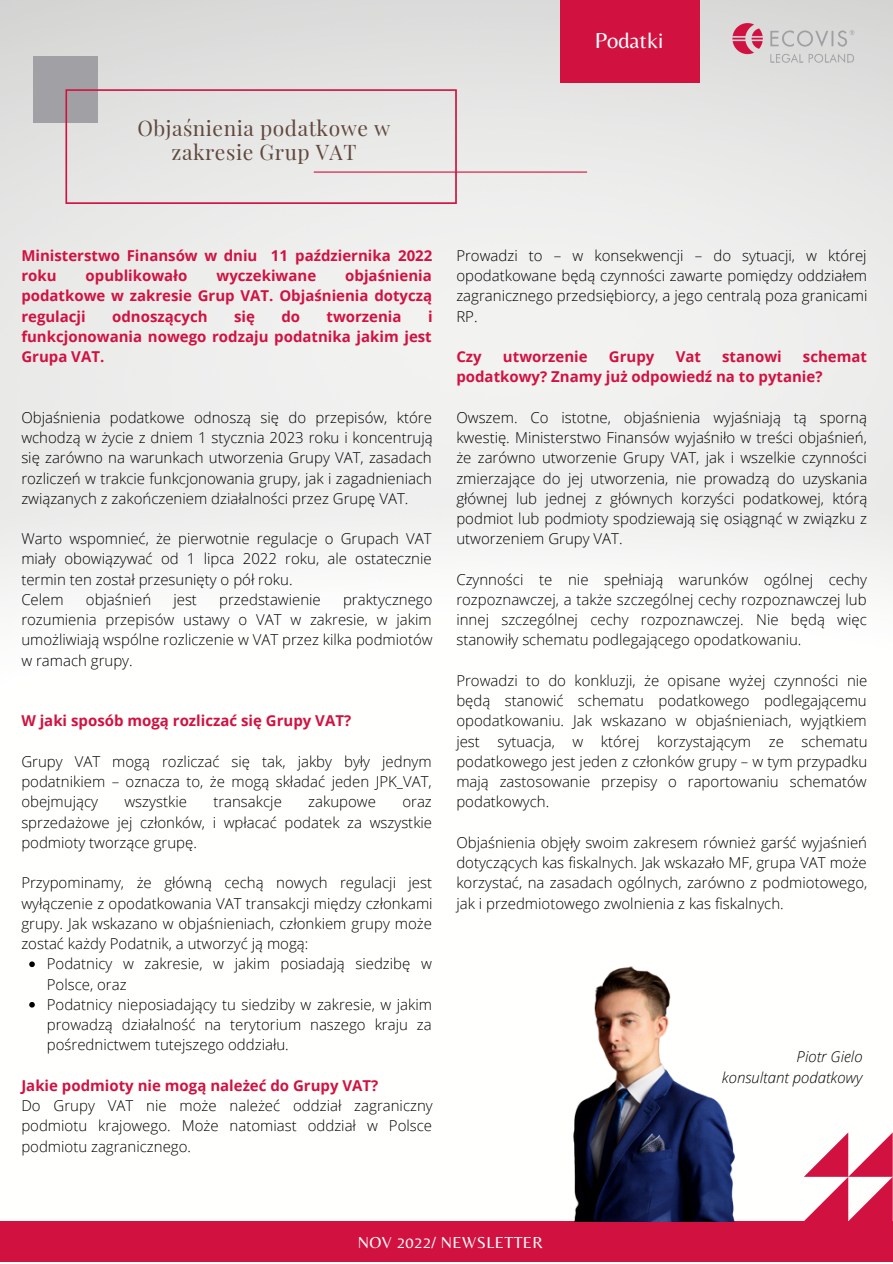
<style>
.page{position:relative;width:893px;height:1264px;background:#fff}
.page>*{position:absolute;margin:0;border:0;box-sizing:border-box;transform-origin:0 0}
.t1{font:22.5px "Belleza";color:#fff}
.t2{font:21px/24.8px "Playfair Display";letter-spacing:.025em;color:#60483c;text-align:center}
.t3{font:16.5px "Belleza";letter-spacing:.025em;color:#fff}
.t4{font:300 15px/20.2px "Open Sans";color:#000;text-align:justify}
.t5{font:700 15px/20.2px "Open Sans";color:#d11241}
.t6{font:italic 300 15px/20.2px "Open Sans";color:#000;text-align:right}
</style>
<div class="page">
<img style="left:0;top:0;width:892px;height:1008px">
<div style="left:33px;top:56px;width:64px;height:67px;background:#a1a1a5"></div>
<div style="left:560px;top:0;width:139px;height:82px;background:#d11241"></div>
<svg style="left:29px;top:961px;width:6px;height:6px"></svg>
<svg style="left:29px;top:1001px;width:6px;height:6px"></svg>
<div style="left:65px;top:89px;width:392px;height:115px;background:#e6e6e6"></div>
<hr style="left:314px;top:171px;width:273px;height:2px;background:#d11241">
<svg style="left:804px;top:1132px;width:88px;height:89px"></svg>
<div style="left:0;top:1221px;width:892px;height:41px;background:#d11241"></div>
<img style="left:724px;top:11px;width:138px;height:58px">
<img style="left:481px;top:951px;width:270px;height:270px">
<h2 class="t2" style="left:137px;top:114px;width:254px">Objaśnienia podatkowe w zakresie Grup VAT</h2>
<h1 class="t1" style="left:594px;top:27px;width:70px">Podatki</h1>
<p class="t5" style="left:21px;top:245px;width:412px">Ministerstwo Finansów w dniu 11 października 2022 roku</p>
<p class="t5" style="left:21px;top:265px;width:412px;text-align:justify;text-indent:324px">objaśnienia podatkowe w zakresie Grup VAT. Objaśnienia dotyczą regulacji</p>
<p class="t5" style="left:86px;top:265px;width:103px">opublikowało</p>
<p class="t5" style="left:216px;top:265px;width:101px">wyczekiwane</p>
<p class="t5" style="left:21px;top:305px;width:412px;text-align:justify;text-indent:406px">i funkcjonowania nowego rodzaju podatnika jakim jest Grupa VAT.</p>
<p class="t5" style="left:112px;top:305px;width:97px">odnoszących</p>
<p class="t5" style="left:234px;top:305px;width:22px">się</p>
<p class="t5" style="left:281px;top:305px;width:20px">do</p>
<p class="t5" style="left:326px;top:305px;width:77px">tworzenia</p>
<p class="t4" style="left:21px;top:407px;width:413px">Objaśnienia podatkowe odnoszą się do przepisów, które wchodzą w życie z dniem 1 stycznia 2023 roku i koncentrują się zarówno na warunkach utworzenia Grupy VAT, zasadach rozliczeń w trakcie funkcjonowania grupy, jak i zagadnieniach związanych z zakończeniem działalności przez Grupę VAT.</p>
<p class="t4" style="left:21px;top:528px;width:412px;text-align:left">Warto wspomnieć, że pierwotnie regulacje o Grupach VAT miały obowiązywać od 1 lipca 2022 roku, ale ostatecznie termin ten został przesunięty o pół roku.<br>Celem</p>
<p class="t4" style="left:86px;top:589px;width:67px">objaśnień</p>
<p class="t4" style="left:173px;top:589px;width:25px">jest</p>
<p class="t4" style="left:219px;top:589px;width:103px">przedstawienie</p>
<p class="t4" style="left:21px;top:589px;width:413px;text-indent:321px">praktycznego rozumienia przepisów ustawy o VAT w zakresie, w jakim umożliwiają wspólne rozliczenie w VAT przez kilka podmiotów w ramach grupy.</p>
<p class="t5" style="left:21px;top:710px;width:331px">W jaki sposób mogą rozliczać się Grupy VAT?</p>
<p class="t4" style="left:21px;top:751px;width:412px">Grupy VAT mogą rozliczać się tak, jakby były jednym podatnikiem – oznacza to, że mogą składać jeden JPK_VAT, obejmujący</p>
<p class="t4" style="left:124px;top:791px;width:64px">wszystkie</p>
<p class="t4" style="left:213px;top:791px;width:70px">transakcje</p>
<p class="t4" style="left:308px;top:791px;width:69px">zakupowe</p>
<p class="t4" style="left:21px;top:791px;width:412px;text-indent:381px">oraz sprzedażowe jej członków, i wpłacać podatek za wszystkie podmioty tworzące grupę.</p>
<p class="t4" style="left:21px;top:872px;width:413px">Przypominamy, że główną cechą nowych regulacji jest wyłączenie z opodatkowania VAT transakcji między członkami grupy. Jak wskazano w objaśnieniach, członkiem grupy może zostać każdy Podatnik, a utworzyć ją mogą:</p>
<p class="t4" style="left:47px;top:953px;width:386px;text-align:left">Podatnicy w zakresie, w jakim posiadają siedzibę w Polsce, oraz<br>Podatnicy nieposiadający tu siedziby w zakresie, w jakim prowadzą działalność na terytorium naszego kraju za pośrednictwem tutejszego oddziału.</p>
<p class="t5" style="left:21px;top:1074px;width:358px">Jakie podmioty nie mogą należeć do Grupy VAT?</p>
<p class="t4" style="left:21px;top:1095px;width:413px">Do Grupy VAT nie może należeć oddział zagraniczny podmiotu krajowego. Może natomiast oddział w Polsce podmiotu zagranicznego.</p>
<p class="t4" style="left:456px;top:245px;width:412px">Prowadzi to – w konsekwencji – do sytuacji, w której opodatkowane będą czynności zawarte pomiędzy oddziałem zagranicznego przedsiębiorcy, a jego centralą poza granicami RP.</p>
<p class="t5" style="left:456px;top:346px;width:27px">Czy</p>
<p class="t5" style="left:503px;top:346px;width:86px">utworzenie</p>
<p class="t5" style="left:609px;top:346px;width:47px">Grupy</p>
<p class="t5" style="left:675px;top:346px;width:27px">Vat</p>
<p class="t5" style="left:722px;top:346px;width:61px">stanowi</p>
<p class="t5" style="left:456px;top:346px;width:412px;text-indent:346px">schemat podatkowy? Znamy już odpowiedź na to pytanie?</p>
<p class="t4" style="left:456px;top:407px;width:412px">Owszem. Co istotne, objaśnienia wyjaśniają tą sporną kwestię. Ministerstwo Finansów wyjaśniło w treści objaśnień, że zarówno utworzenie Grupy VAT, jak i wszelkie czynności zmierzające do jej utworzenia, nie prowadzą do uzyskania głównej lub jednej z głównych korzyści podatkowej, którą podmiot lub podmioty spodziewają się osiągnąć w związku z utworzeniem Grupy VAT.</p>
<p class="t4" style="left:456px;top:568px;width:412px">Czynności te nie spełniają warunków ogólnej cechy rozpoznawczej, a także szczególnej cechy rozpoznawczej lub innej szczególnej cechy rozpoznawczej. Nie będą więc stanowiły schematu podlegającego opodatkowaniu.</p>
<p class="t4" style="left:456px;top:670px;width:413px">Prowadzi to do konkluzji, że opisane wyżej czynności nie będą stanowić schematu podatkowego podlegającemu opodatkowaniu. Jak wskazano w objaśnieniach, wyjątkiem jest sytuacja, w której korzystającym ze schematu podatkowego jest jeden z członków grupy – w tym przypadku mają zastosowanie przepisy o raportowaniu schematów podatkowych.</p>
<p class="t4" style="left:456px;top:832px;width:412px">Objaśnienia objęły swoim zakresem również garść wyjaśnień dotyczących kas fiskalnych. Jak wskazało MF, grupa VAT może korzystać, na zasadach ogólnych, zarówno z podmiotowego, jak i przedmiotowego zwolnienia z kas fiskalnych.</p>
<p class="t6" style="left:721px;top:1046px;width:142px">Piotr Gielo<br>konsultant podatkowy</p>
<p class="t3" style="left:358px;top:1232px;width:187px">NOV 2022/ NEWSLETTER</p>
</div>
